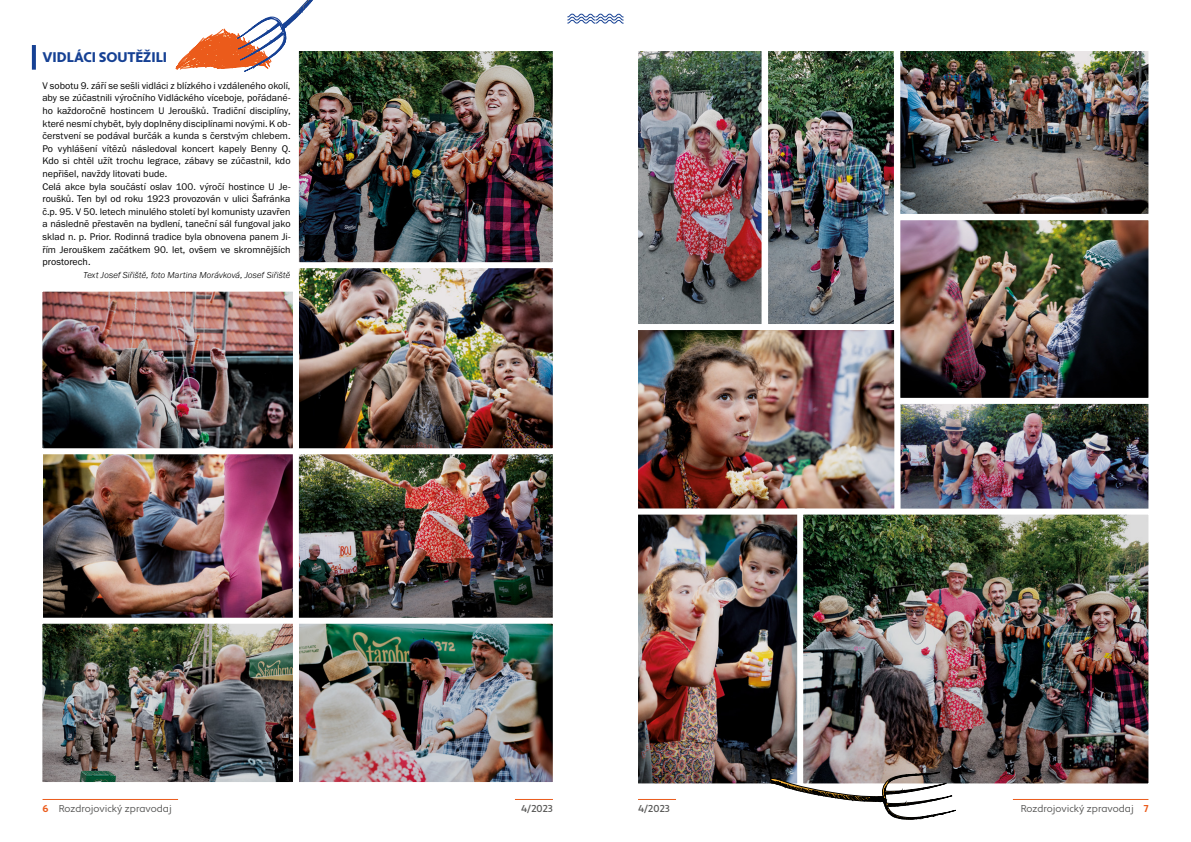
<style>
.page{position:relative;width:1191px;height:842px;background:#fff}
.page>*{position:absolute;margin:0;border:0;box-sizing:border-box;transform-origin:0 0}
.t1{font:900 14px "Apertura";letter-spacing:.005em;color:#164194}
.t2{font:10px/12.6px "Franklin Gothic URW Boo";color:#000}
.t3{font:10px "Apertura";color:#575756}
.t4{font:500 10px "Apertura";color:#575756}
.t5{font:italic 300 9px "Franklin Gothic URW";letter-spacing:.005em;color:#000}
.s1{font-weight:700;color:#eb5b1b}
</style>
<div class="page">
<svg style="left:567px;top:13px;width:57px;height:11px"></svg>
<hr style="left:43px;top:799px;width:135px;height:1px;background:#eb5b1b">
<hr style="left:1013px;top:799px;width:135px;height:1px;background:#eb5b1b">
<hr style="left:515px;top:799px;width:38px;height:1px;background:#eb5b1b">
<hr style="left:638px;top:799px;width:38px;height:1px;background:#eb5b1b">
<svg style="left:32px;top:45px;width:4px;height:25px"></svg>
<img style="left:903px;top:407px;width:246px;height:99px">
<img style="left:638px;top:51px;width:121px;height:270px">
<img style="left:759px;top:51px;width:132px;height:270px">
<img style="left:43px;top:457px;width:247px;height:158px">
<img style="left:290px;top:457px;width:263px;height:158px">
<img style="left:298px;top:271px;width:255px;height:186px">
<img style="left:638px;top:321px;width:265px;height:185px">
<img style="left:891px;top:223px;width:258px;height:184px">
<img style="left:891px;top:51px;width:258px;height:172px">
<img style="left:302px;top:615px;width:251px;height:167px">
<img style="left:638px;top:506px;width:156px;height:278px">
<img style="left:42px;top:615px;width:260px;height:167px">
<img style="left:42px;top:283px;width:260px;height:174px">
<img style="left:794px;top:506px;width:355px;height:278px">
<img style="left:298px;top:51px;width:255px;height:220px">
<svg style="left:175px;top:0;width:169px;height:73px"></svg>
<svg style="left:769px;top:771px;width:187px;height:49px"></svg>
<h1 class="t1" style="left:42px;top:48px;width:126px">VIDLÁCI SOUTĚŽILI</h1>
<p class="t2" style="left:42px;top:79px;width:250px">V sobotu 9. září se sešli vidláci z blízkého i vzdáleného okolí, aby se zúčastnili výročního Vidláckého víceboje, pořádané&shy;ho každoročně hostincem U Jeroušků. Tradiční disciplíny, které nesmí chybět, byly doplněny disciplínami novými. K ob&shy;čerstvení se podával burčák a kunda s čerstvým chlebem.<br>Po vyhlášení vítězů následoval koncert kapely Benny Q.<br>Kdo si chtěl užít trochu legrace, zábavy se zúčastnil, kdo nepřišel, navždy litovati bude.<br>Celá akce byla součástí oslav 100. výročí hostince U Je&shy;roušků. Ten byl od roku 1923 provozován v ulici Šafránka č.p. 95. V 50. letech minulého století byl komunisty uzavřen a následně přestavěn na bydlení, taneční sál fungoval jako sklad n. p. Prior. Rodinná tradice byla obnovena panem Ji&shy;řím Jerouškem začátkem 90. let, ovšem ve skromnějších prostorech.</p>
<p class="t5" style="left:84px;top:269px;width:208px">Text Josef Siřiště, foto Martina Morávková, Josef Siřiště</p>
<p class="t3" style="left:43px;top:803px;width:131px"><span class="s1">6</span> Rozdrojovický zpravodaj</p>
<p class="t4" style="left:521px;top:803px;width:33px">4/2023</p>
<p class="t4" style="left:638px;top:803px;width:33px">4/2023</p>
<p class="t3" style="left:1020px;top:803px;width:129px">Rozdrojovický zpravodaj <span class="s1">7</span></p>
</div>
